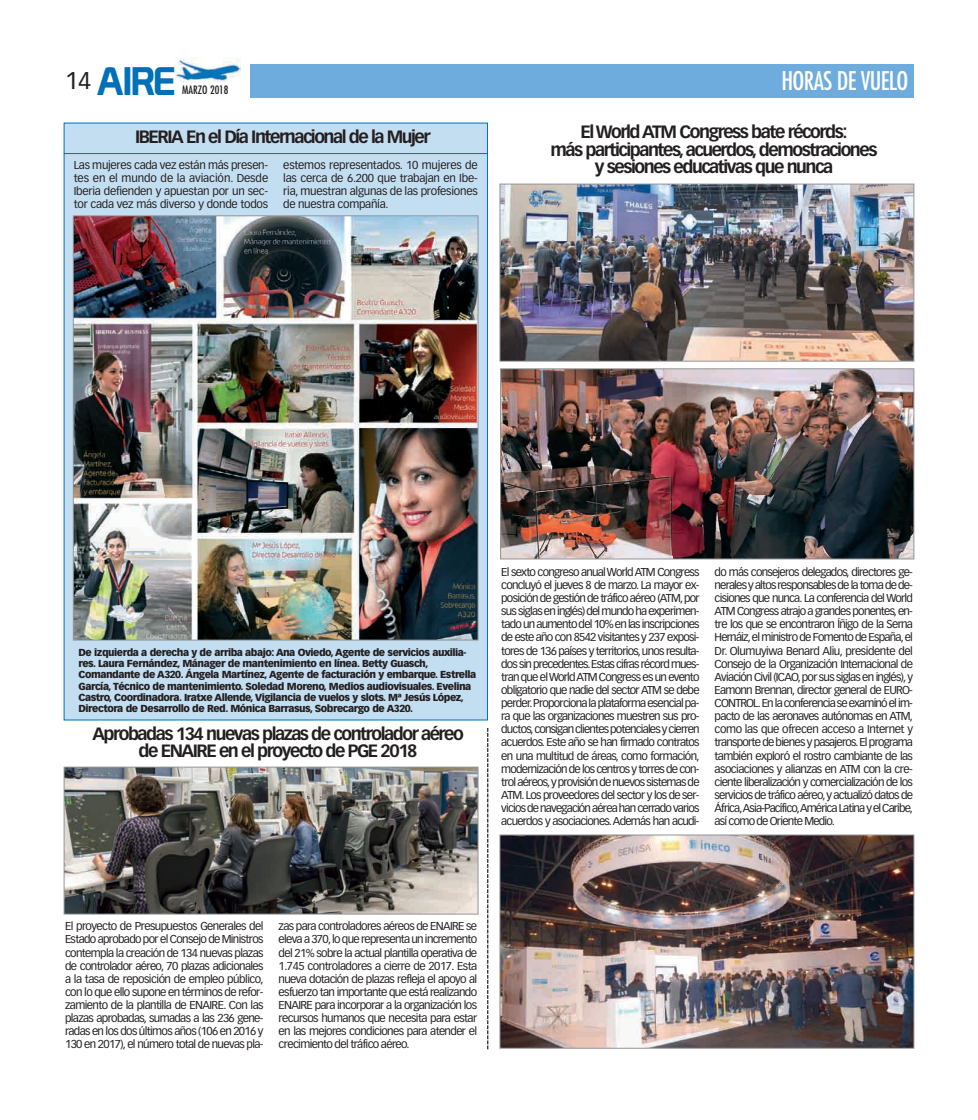
<style>
.page{position:relative;width:978px;height:1120px;background:#fff}
.page>*{position:absolute;margin:0;border:0;box-sizing:border-box;transform-origin:0 0}
.t1{font:38.88px "Prototype";color:#0070b8}
.t2{font:condensed 25px "Futura";letter-spacing:-.025em;color:#fff}
.t3{font:700 17.5px/17.5px "Vectora LH";letter-spacing:-.085em;color:#231f20;text-align:center}
.t4{font:11.25px/13.1px "Vectora LH";letter-spacing:-.055em;color:#231f20;text-align:justify}
.t5{font:condensed 11.25px "Futura";color:#231f20}
.t6{font:900 10px/11.2px "Vectora LH";letter-spacing:-.045em;color:#231f20}
</style>
<div class="page">
<div style="left:64px;top:123px;width:423px;height:596px;background:#c4def1"></div>
<img style="left:174px;top:58px;width:66px;height:23px">
<div style="left:250px;top:64px;width:664px;height:33px;background:#6eacdd"></div>
<img style="left:75px;top:217px;width:401px;height:421px">
<img style="left:66px;top:769px;width:410px;height:143px">
<div style="left:64px;top:767px;width:414px;height:147px;border:1px solid #939598"></div>
<hr style="left:64px;top:153px;width:424px;height:1px;background:#0070b8">
<svg style="left:487px;top:728px;width:1px;height:321px"></svg>
<img style="left:502px;top:186px;width:410px;height:173px">
<div style="left:500px;top:184px;width:414px;height:177px;border:1px solid #939598"></div>
<img style="left:502px;top:836px;width:410px;height:210px">
<div style="left:500px;top:834px;width:414px;height:214px;border:1px solid #939598"></div>
<img style="left:502px;top:370px;width:410px;height:187px">
<div style="left:500px;top:368px;width:414px;height:191px;border:1px solid #939598"></div>
<p class="t1" style="left:65px;top:58px;width:112px"><sup>14</sup> AIRE</p>
<p class="t5" style="left:182px;top:85px;width:48px">MARZO 2018</p>
<p class="t3" style="left:135px;top:129px;width:297px">IBERIA En el Día Internacional de la Mujer</p>
<p class="t4" style="left:74px;top:159px;width:196px">Las mujeres cada vez están más presen&shy;tes en el mundo de la aviación. Desde Iberia defienden y apuestan por un sec&shy;tor cada vez más diverso y donde todos</p>
<p class="t4" style="left:283px;top:159px;width:196px">estemos representados. 10 mujeres de las cerca de 6.200 que trabajan en Ibe&shy;ria, muestran algunas de las profesiones de nuestra compañía.</p>
<p class="t2" style="left:781px;top:69px;width:129px">HORAS DE VUELO</p>
<p class="t3" style="left:551px;top:124px;width:328px">El World ATM Congress bate récords:<br>más participantes, acuerdos, demostraciones y sesiones educativas que nunca</p>
<p class="t6" style="left:79px;top:647px;width:399px">De izquierda a derecha y de arriba abajo: Ana Oviedo, Agente de servicios auxilia&shy;res. Laura Fernández, Mánager de mantenimiento en línea. Betty Guasch, Comandante de A320. Ángela Martínez, Agente de facturación y embarque. Estrella García, Técnico de mantenimiento. Soledad Moreno, Medios audiovisuales. Evelina Castro, Coordinadora. Iratxe Allende, Vigilancia de vuelos y slots. Mª Jesús López, Directora de Desarrollo de Red. Mónica Barrasus, Sobrecargo de A320.</p>
<p class="t3" style="left:92px;top:726px;width:373px">Aprobadas 134 nuevas plazas de controlador aéreo de ENAIRE en el proyecto de PGE 2018</p>
<p class="t4" style="left:501px;top:566px;width:200px">El sexto congreso anual World ATM Congress concluyó el jueves 8 de marzo. La mayor ex&shy;posición de gestión de tráfico aéreo (ATM,por sus siglas en inglés) del mundo ha experimen&shy;tado un aumento del 10% en las inscripciones de este año con 8542 visitantes y 237 exposi&shy;tores de 136 países y territorios, unos resulta&shy;dos sin precedentes.Estas cifras récord mues&shy;tran que elWorldATM Congress es un evento obligatorio que nadie del sector ATM se debe perder.Proporciona la plataforma esencial pa&shy;ra que las organizaciones muestren sus pro&shy;ductos,consigan clientes potenciales y cierren acuerdos. Este año se han firmado contratos en una multitud de áreas, como formación, modernización de los centros y torres de con&shy;trol aéreos,y provisión de nuevos sistemas de ATM. Los proveedores del sector y los de ser&shy;vicios de navegación aérea han cerrado varios acuerdos y asociaciones. Además han acudi-</p>
<p class="t4" style="left:715px;top:566px;width:200px">do más consejeros delegados, directores ge&shy;nerales y altos responsables de la toma de de&shy;cisiones que nunca. La conferencia del World ATM Congress atrajo a grandes ponentes,en&shy;tre los que se encontraron Íñigo de la Serna Hernáiz,el ministro de Fomento de España,el Dr. Olumuyiwa Benard Aliu, presidente del Consejo de la Organización Internacional de Aviación Civil (ICAO, por sus siglas en inglés), y Eamonn Brennan, director general de EURO-CONTROL.En la conferencia se examinó el im&shy;pacto de las aeronaves autónomas en ATM, como las que ofrecen acceso a Internet y transporte de bienes y pasajeros.El programa también exploró el rostro cambiante de las asociaciones y alianzas en ATM con la cre&shy;ciente liberalización y comercialización de los servicios de tráfico aéreo,y actualizó datos de África,Asia-Pacífico,América Latina y el Caribe, así como de Oriente Medio.</p>
<p class="t4" style="left:65px;top:920px;width:200px">El proyecto de Presupuestos Generales del Estado aprobado por el Consejo de Ministros contempla la creación de 134 nuevas plazas de controlador aéreo, 70 plazas adicionales a la tasa de reposición de empleo público, con lo que ello supone en términos de refor&shy;zamiento de la plantilla de ENAIRE. Con las plazas aprobadas, sumadas a las 236 gene&shy;radas en los dos últimos años (106 en 2016 y 130 en 2017), el número total de nuevas pla-</p>
<p class="t4" style="left:279px;top:920px;width:200px">zas para controladores aéreos de ENAIRE se eleva a 370,lo que representa un incremento del 21% sobre la actual plantilla operativa de 1.745 controladores a cierre de 2017. Esta nueva dotación de plazas refleja el apoyo al esfuerzo tan importante que está realizando ENAIRE para incorporar a la organización los recursos humanos que necesita para estar en las mejores condiciones para atender el crecimiento del tráfico aéreo.</p>
</div>
